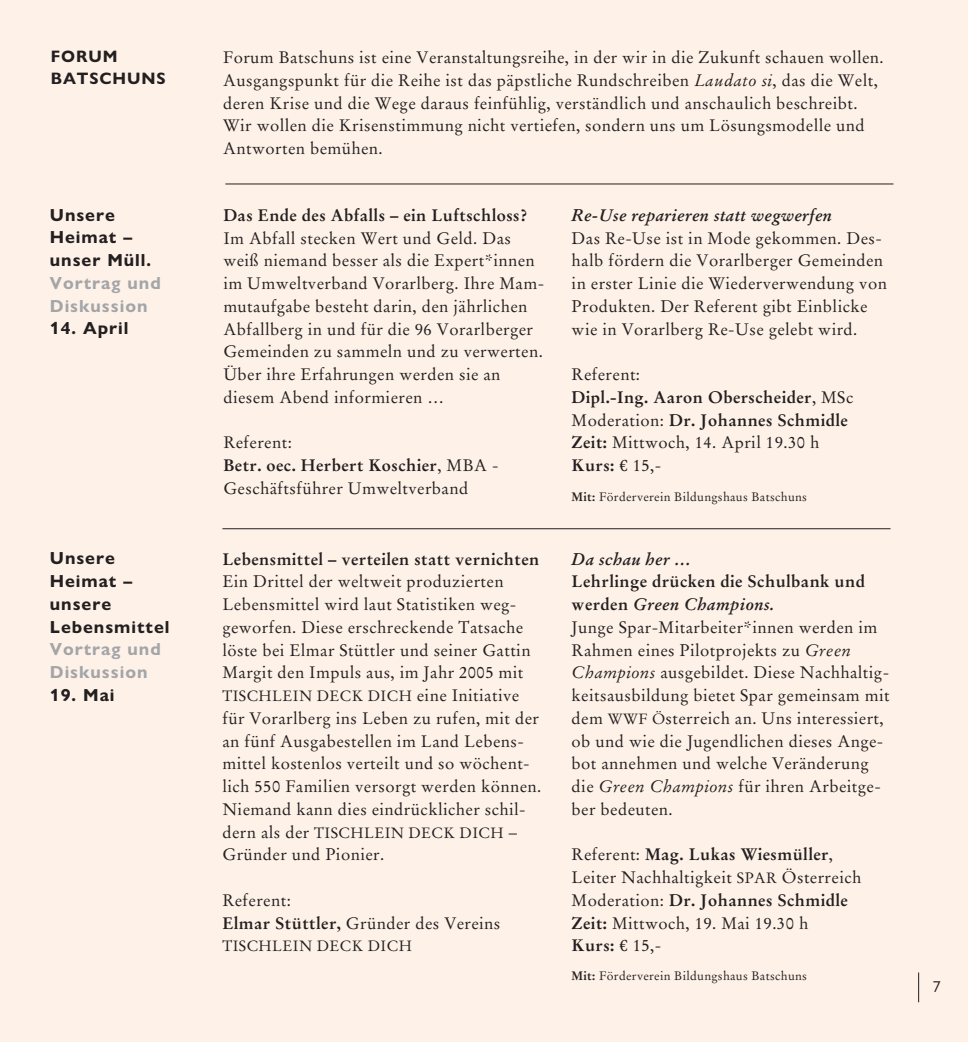
<style>
.page{position:relative;width:968px;height:1042px;background:#fff}
.page>*{position:absolute;margin:0;border:0;box-sizing:border-box;transform-origin:0 0}
.t1{font:700 17.5px/22.8px "Gill Sans Nova";letter-spacing:.055em;color:#231f20}
.t2{font:700 17.5px/22.8px "Gill Sans Nova";letter-spacing:.055em;color:#a4a5a9}
.t3{font:16.62px/22.8px "Stempel Garamond LT Std";letter-spacing:.025em;color:#231f20}
.t4{font:700 16.62px/22.8px "Stempel Garamond LT Std";letter-spacing:.025em;color:#231f20}
.t5{font:italic 700 16.62px "Stempel Garamond LT Std";letter-spacing:.025em;color:#231f20}
.t6{font:700 16.62px/22.8px "Gill Sans Nova";letter-spacing:.055em;color:#231f20}
.t7{font:15.75px "Gill Sans Nova";color:#231f20}
.t8{font:14.88px "Stempel Garamond LT Std";letter-spacing:.025em;color:#231f20}
.t9{font:12.25px "Stempel Garamond LT Std";letter-spacing:.025em;color:#231f20}
.s1{font-style:italic}
.s2{font-weight:700}
.s3{font-weight:400}
.s4{font-size:16.62px}
.s5{font-weight:700;font-style:italic}
.s6{font-size:14.88px}
</style>
<div class="page">
<div style="left:0;top:0;width:967px;height:1042px;background:#fef2e8"></div>
<hr style="left:918px;top:972px;width:1px;height:30px;background:#231f20">
<hr style="left:225px;top:183px;width:668px;height:1px;background:#231f20">
<hr style="left:222px;top:528px;width:668px;height:1px;background:#231f20">
<p class="t6" style="left:51px;top:47px;width:116px">FORUM<br>BATSCHUNS</p>
<p class="t3" style="left:223px;top:47px;width:662px">Forum Batschuns ist eine Veranstaltungsreihe, in der wir in die Zukunft schauen wollen.<br>Ausgangspunkt für die Reihe ist das päpstliche Rundschreiben <span class="s1">Laudato si</span>, das die Welt, deren Krise und die Wege daraus feinfühlig, verständlich und anschaulich beschreibt.<br>Wir wollen die Krisenstimmung nicht vertiefen, sondern uns um Lösungsmodelle und Antworten bemühen.</p>
<p class="t1" style="left:50px;top:205px;width:103px">Unsere<br>Heimat – unser Müll.</p>
<p class="t2" style="left:50px;top:273px;width:112px">Vortrag und<br>Diskussion</p>
<p class="t1" style="left:50px;top:319px;width:80px">14. April</p>
<p class="t4" style="left:223px;top:205px;width:305px">Das Ende des Abfalls – ein Luftschloss?</p>
<p class="t3" style="left:223px;top:228px;width:322px">Im Abfall stecken Wert und Geld. Das weiß niemand besser als die Expert*innen im Umweltverband Vorarlberg. Ihre Mam&shy;mutaufgabe besteht darin, den jährlichen Abfallberg in und für die 96 Vorarlberger Gemeinden zu sammeln und zu verwerten.<br>Über ihre Erfahrungen werden sie an diesem Abend informieren …</p>
<p class="t3" style="left:223px;top:433px;width:277px">Referent:<br><span class="s2">Betr. oec. Herbert Koschier</span>, MBA -<br>Geschäftsführer Umweltverband</p>
<p class="t5" style="left:571px;top:208px;width:262px">Re-Use reparieren statt wegwerfen</p>
<p class="t3" style="left:571px;top:228px;width:317px">Das Re-Use ist in Mode gekommen. Des&shy;halb fördern die Vorarlberger Gemeinden in erster Linie die Wiederverwendung von Produkten. Der Referent gibt Einblicke wie in Vorarlberg Re-Use gelebt wird.</p>
<p class="t4" style="left:571px;top:364px;width:283px"><span class="s3">Referent:<br></span>Dipl.-Ing. Aaron Oberscheider<span class="s3">, MSc<br>Moderation:</span> Dr. Johannes Schmidle<br>Zeit: <span class="s3">Mittwoch, 14. April 19.30 h<br></span>Kurs: <span class="s3">€ 15,-</span></p>
<p class="t9" style="left:571px;top:491px;width:237px"><span class="s2">Mit:</span> Förderverein Bildungshaus Batschuns</p>
<p class="t1" style="left:50px;top:549px;width:121px">Unsere<br>Heimat – unsere<br>Lebensmittel</p>
<p class="t2" style="left:50px;top:640px;width:112px">Vortrag und<br>Diskussion</p>
<p class="t1" style="left:50px;top:685px;width:66px">19. Mai</p>
<p class="t4" style="left:222px;top:549px;width:318px">Lebensmittel – verteilen statt vernichten</p>
<p class="t3" style="left:222px;top:572px;width:309px">Ein Drittel der weltweit produzierten Lebensmittel wird laut Statistiken weg&shy;geworfen. Diese erschreckende Tatsache löste bei Elmar Stüttler und seiner Gattin Margit den Impuls aus, im Jahr 2005 mit</p>
<p class="t8" style="left:222px;top:689px;width:298px">TISCHLEIN DECK DICH <span class="s4">eine Initiative</span></p>
<p class="t3" style="left:222px;top:708px;width:320px">für Vorarlberg ins Leben zu rufen, mit der an fünf Ausgabestellen im Land Lebens&shy;mittel kostenlos verteilt und so wöchent&shy;lich 550 Familien versorgt werden können.<br>Niemand kann dies eindrücklicher schil-</p>
<p class="t8" style="left:222px;top:826px;width:296px"><span class="s4">dern als der</span> TISCHLEIN DECK DICH <span class="s4">–</span></p>
<p class="t3" style="left:222px;top:845px;width:163px">Gründer und Pionier.</p>
<p class="t3" style="left:222px;top:890px;width:279px">Referent:<br><span class="s2">Elmar Stüttler,</span> Gründer des Vereins</p>
<p class="t8" style="left:222px;top:940px;width:191px">TISCHLEIN DECK DICH</p>
<p class="t5" style="left:571px;top:552px;width:121px">Da schau her …</p>
<p class="t3" style="left:571px;top:572px;width:319px"><span class="s2">Lehrlinge drücken die Schulbank und werden</span> <span class="s5">Green Champions.<br></span>Junge Spar-Mitarbeiter*innen werden im Rahmen eines Pilotprojekts zu <span class="s1">Green Champions</span> ausgebildet. Diese Nachhaltig&shy;keitsausbildung bietet Spar gemeinsam mit dem <span class="s6">WWF Ö</span>sterreich an. Uns interessiert, ob und wie die Jugendlichen dieses Ange&shy;bot annehmen und welche Veränderung die <span class="s1">Green Champions</span> für ihren Arbeitge&shy;ber bedeuten.</p>
<p class="t3" style="left:571px;top:845px;width:291px">Referent: <span class="s2">Mag. Lukas Wiesmüller</span>,<br>Leiter Nachhaltigkeit <span class="s6">SPAR</span> Österreich<br>Moderation: <span class="s2">Dr. Johannes Schmidle<br>Zeit:</span> Mittwoch, 19. Mai 19.30 h<br><span class="s2">Kurs:</span> € 15,-</p>
<p class="t9" style="left:571px;top:970px;width:237px"><span class="s2">Mit:</span> Förderverein Bildungshaus Batschuns</p>
<p class="t7" style="left:932px;top:981px;width:9px">7</p>
</div>
